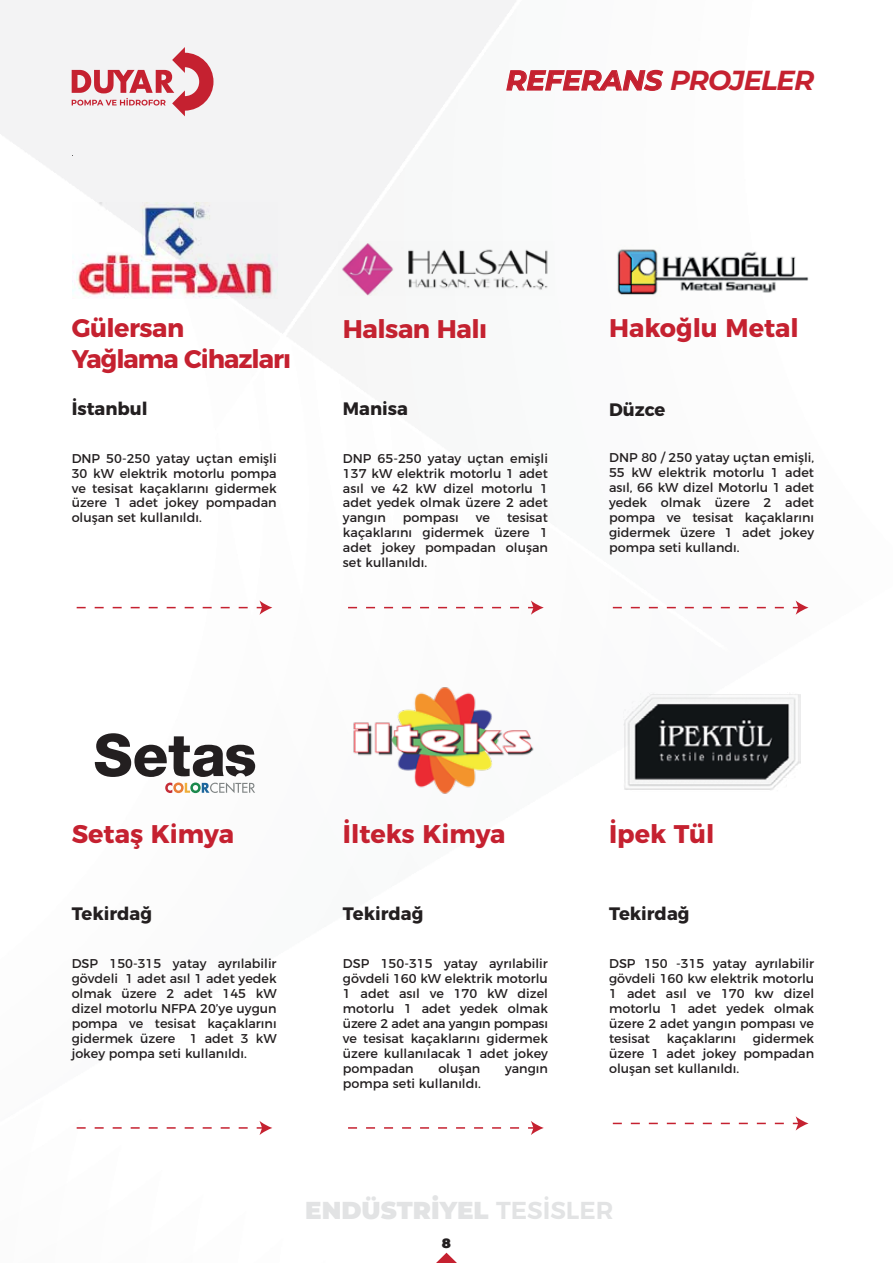
<style>
.page{position:relative;width:893px;height:1263px;background:#fff}
.page>*{position:absolute;margin:0;border:0;box-sizing:border-box;transform-origin:0 0}
.t1{font:italic 700 27.6px "Montserrat";letter-spacing:-.02em;color:#c52130}
.t2{font:700 25.5px "Montserrat";letter-spacing:-.005em;color:#c52130}
.t3{font:700 25.5px/30.6px "Montserrat";letter-spacing:-.04em;color:#c52130}
.t4{font:700 25.5px "Montserrat";letter-spacing:-.02em;color:#c42230}
.t5{font:900 24.45px "Montserrat";color:#e2e3e4}
.t6{font:700 18px "Montserrat";color:#231f20}
.t7{font:900 13.5px "Montserrat";color:#231f20}
.t8{font:12.75px/15px "Montserrat";color:#231f20;text-align:justify}
.s1{font-weight:600}
</style>
<div class="page">
<img style="left:0;top:0;width:809px;height:1253px">
<svg style="left:506px;top:69px;width:158px;height:22px"></svg>
<svg style="left:436px;top:1253px;width:21px;height:10px"></svg>
<img style="left:338px;top:241px;width:217px;height:54px">
<img style="left:72px;top:203px;width:206px;height:96px">
<img style="left:592px;top:236px;width:217px;height:70px">
<img style="left:351px;top:683px;width:206px;height:112px">
<img style="left:623px;top:693px;width:178px;height:98px">
<svg style="left:95px;top:733px;width:160px;height:60px"></svg>
<svg style="left:77px;top:1121px;width:195px;height:14px"></svg>
<svg style="left:348px;top:1121px;width:196px;height:14px"></svg>
<svg style="left:613px;top:1116px;width:195px;height:14px"></svg>
<svg style="left:348px;top:600px;width:196px;height:15px"></svg>
<svg style="left:613px;top:600px;width:195px;height:15px"></svg>
<svg style="left:77px;top:600px;width:195px;height:15px"></svg>
<svg style="left:72px;top:47px;width:141px;height:69px"></svg>
<h1 class="t1" style="left:506px;top:60px;width:310px">REFERANS PROJELER</h1>
<h2 class="t3" style="left:72px;top:311px;width:221px">Gülersan<br>Yağlama Cihazları</h2>
<h3 class="t6" style="left:72px;top:394px;width:77px">İstanbul</h3>
<p class="t8" style="left:72px;top:449px;width:206px">DNP 50-250 yatay uçtan emişli 30 kW elektrik motorlu pompa ve tesisat kaçaklarını gidermek üzere 1 adet jokey pompadan oluşan set kullanıldı.</p>
<h2 class="t4" style="left:343px;top:307px;width:146px">Halsan Halı</h2>
<h3 class="t6" style="left:343px;top:394px;width:67px">Manisa</h3>
<p class="t8" style="left:343px;top:449px;width:206px">DNP 65-250 yatay uçtan emişli 137 kW elektrik motorlu 1 adet asıl ve 42 kW dizel motorlu 1 adet yedek olmak üzere 2 adet yangın</p>
<p class="t8" style="left:343px;top:509px;width:206px;text-indent:164px">tesisat kaçaklarını gidermek üzere 1 adet jokey pompadan oluşan set kullanıldı.</p>
<p class="t8" style="left:403px;top:509px;width:57px">pompası</p>
<p class="t8" style="left:476px;top:509px;width:16px">ve</p>
<h2 class="t2" style="left:609px;top:307px;width:191px">Hakoğlu Metal</h2>
<h3 class="t6" style="left:609px;top:394px;width:58px">Düzce</h3>
<p class="t8" style="left:609px;top:449px;width:206px">DNP 80 / 250 yatay uçtan emişli, 55 kW elektrik motorlu 1 adet asıl, 66 kW dizel Motorlu 1 adet yedek olmak üzere 2 adet pompa ve tesisat kaçaklarını gidermek üzere 1 adet jokey pompa seti kullandı.</p>
<h2 class="t2" style="left:72px;top:813px;width:164px">Setaş Kimya</h2>
<h3 class="t6" style="left:72px;top:899px;width:82px">Tekirdağ</h3>
<p class="t8" style="left:72px;top:955px;width:206px">DSP 150-315 yatay ayrılabilir gövdeli 1 adet asıl 1 adet yedek olmak üzere 2 adet 145 kW dizel motorlu NFPA 20’ye uygun pompa ve tesisat kaçaklarını gidermek üzere 1 adet 3 kW jokey pompa seti kullanıldı.</p>
<h2 class="t2" style="left:343px;top:813px;width:164px">İlteks Kimya</h2>
<h3 class="t6" style="left:343px;top:899px;width:82px">Tekirdağ</h3>
<p class="t8" style="left:343px;top:955px;width:206px">DSP 150-315 yatay ayrılabilir gövdeli 160 kW elektrik motorlu 1 adet asıl ve 170 kW dizel motorlu 1 adet yedek olmak üzere 2 adet ana yangın pompası ve tesisat kaçaklarını gidermek üzere kullanılacak 1 adet jokey pompadan</p>
<p class="t8" style="left:438px;top:1060px;width:43px">oluşan</p>
<p class="t8" style="left:505px;top:1060px;width:44px">yangın</p>
<p class="t8" style="left:343px;top:1075px;width:139px">pompa seti kullanıldı.</p>
<h2 class="t2" style="left:609px;top:813px;width:107px">İpek Tül</h2>
<h3 class="t6" style="left:609px;top:899px;width:82px">Tekirdağ</h3>
<p class="t8" style="left:609px;top:955px;width:206px">DSP 150 -315 yatay ayrılabilir gövdeli 160 kw elektrik motorlu 1 adet asıl ve 170 kw dizel motorlu 1 adet yedek olmak üzere 2 adet yangın pompası ve tesisat</p>
<p class="t8" style="left:609px;top:1030px;width:206px;text-indent:144px">gidermek üzere 1 adet jokey pompadan oluşan set kullanıldı.</p>
<p class="t8" style="left:667px;top:1030px;width:71px">kaçaklarını</p>
<h3 class="t5" style="left:305px;top:1192px;width:310px">ENDÜSTRİYEL <span class="s1">TESİSLER</span></h3>
<p class="t7" style="left:442px;top:1233px;width:11px">8</p>
</div>
